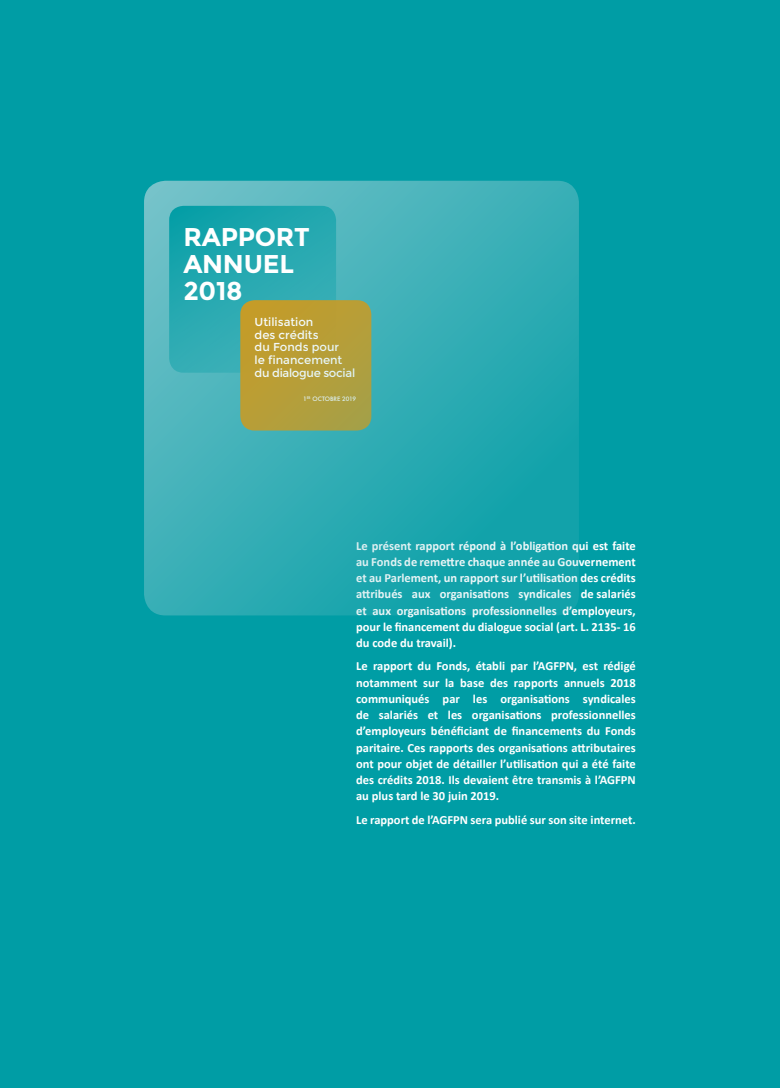
<style>
.page{position:relative;width:780px;height:1088px;background:#009da5}
.page>*{position:absolute;margin:0;border:0;box-sizing:border-box;transform-origin:0 0}
.t1{font:700 25.75px/27px "Montserrat";letter-spacing:-.01em;color:#fff}
.t2{font:700 12.5px/16.2px "Calibri";color:#fff;text-align:justify}
.t3{font:11.62px/12.9px "Montserrat";color:#fff}
.t4{font:500 5.88px "Futura";letter-spacing:.005em;color:#fff}
</style>
<div class="page">
<svg style="left:144px;top:181px;width:435px;height:434px;background:#32acb4"></svg>
<svg style="left:169px;top:206px;width:167px;height:167px;background:#24a8af"></svg>
<div style="left:240px;top:300px;width:131px;height:130px;background:linear-gradient(to right,#c09d2e,#ae9f40);border-radius:14px"></div>
<h1 class="t1" style="left:183px;top:224px;width:128px">RAPPORT<br>ANNUEL<br>2018</h1>
<p class="t3" style="left:255px;top:315px;width:102px">Utilisation<br>des crédits<br>du Fonds pour<br>le financement du dialogue social</p>
<p class="t4" style="left:303px;top:395px;width:54px">1<sup>ER</sup> OCTOBRE 2019</p>
<p class="t2" style="left:356px;top:537px;width:281px">Le présent rapport répond à l’obligation qui est faite au Fonds de remettre chaque année au Gouvernement et au Parlement, un rapport sur l’utilisation des crédits attribués aux organisations syndicales de salariés et aux organisations professionnelles d’employeurs, pour le financement du dialogue social (art. L. 2135‐ 16 du code du travail).</p>
<p class="t2" style="left:356px;top:658px;width:281px">Le rapport du Fonds, établi par l’AGFPN, est rédigé notamment sur la base des rapports annuels 2018 communiqués par les organisations syndicales de salariés et les organisations professionnelles d’employeurs bénéficiant de financements du Fonds paritaire. Ces rapports des organisations attributaires ont pour objet de détailler l’utilisation qui a été faite des crédits 2018. Ils devaient être transmis à l’AGFPN au plus tard le 30 juin 2019.</p>
<p class="t2" style="left:356px;top:811px;width:281px">Le rapport de l’AGFPN sera publié sur son site internet.</p>
</div>
